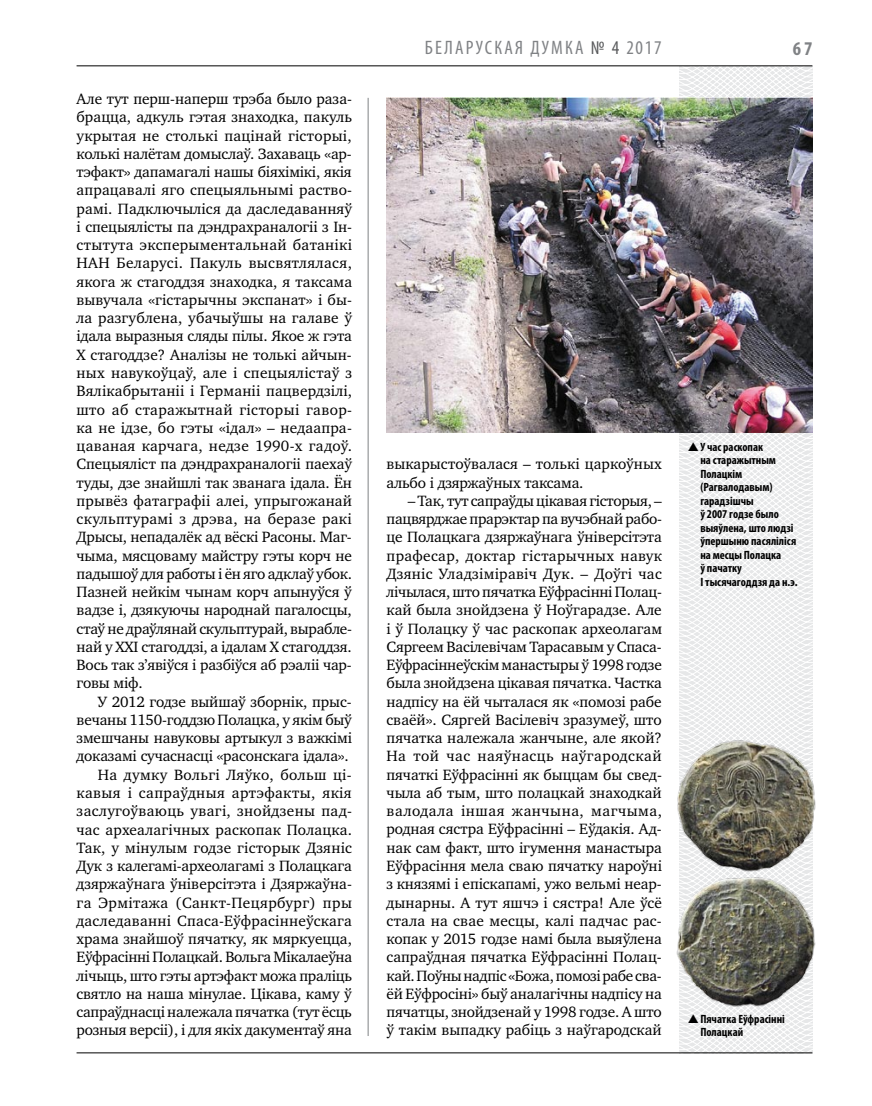
<style>
.page{position:relative;width:872px;height:1106px;background:#fff}
.page>*{position:absolute;margin:0;border:0;box-sizing:border-box;transform-origin:0 0}
.t1{font:condensed 19.5px "Myriad Pro";letter-spacing:.11em;color:#808285}
.t2{font:700 condensed 19.5px "Myriad Pro";color:#808285}
.t3{font:15.3px/18.3px "Charter C";letter-spacing:-.005em;color:#000}
.t4{font:700 condensed 12px/13.5px "Myriad Pro";color:#000}
.s1{color:#58595b}
</style>
<div class="page">
<hr style="left:368px;top:98px;width:1px;height:938px;background:#808285">
<svg style="left:621px;top:65px;width:192px;height:989px"></svg>
<hr style="left:77px;top:65px;width:735px;height:1px;background:#000">
<hr style="left:77px;top:1052px;width:735px;height:1px;background:#000">
<img style="left:386px;top:97px;width:426px;height:336px">
<img style="left:666px;top:727px;width:150px;height:146px">
<img style="left:676px;top:864px;width:140px;height:144px">
<svg style="left:688px;top:442px;width:23px;height:9px"></svg>
<svg style="left:688px;top:1014px;width:23px;height:9px"></svg>
<p class="t3" style="left:77px;top:90px;width:277px;text-align:justify">Але тут перш-наперш трэба было раза&shy;брацца, адкуль гэтая знаходка, пакуль укрытая не столькі пацінай гісторыі, колькі налётам домыслаў. Захаваць «ар&shy;тэфакт» дапамагалі нашы біяхімікі, якія апрацавалі яго спецыяльнымі раство&shy;рамі. Падключыліся да даследаванняў і спецыялісты па дэндрахраналогіі з Ін&shy;стытута эксперыментальнай батанікі НАН Беларусі. Пакуль высвятлялася, якога ж стагоддзя знаходка, я таксама вывучала «гістарычны экспанат» і бы&shy;ла разгублена, убачыўшы на галаве ў ідала выразныя сляды пілы. Якое ж гэта Х стагоддзе? Аналізы не толькі айчын&shy;ных навукоўцаў, але і спецыялістаў з Вялікабрытаніі і Германіі пацвердзілі, што аб старажытнай гісторыі гавор&shy;ка не ідзе, бо гэты «ідал» – недаапра&shy;цаваная карчага, недзе 1990-х гадоў.<br>Спецыяліст па дэндрахраналогіі паехаў туды, дзе знайшлі так званага ідала. Ён прывёз фатаграфіі алеі, упрыгожанай скульптурамі з дрэва, на беразе ракі Дрысы, непадалёк ад вёскі Расоны. Маг&shy;чыма, мясцоваму майстру гэты корч не падышоў для работы і ён яго адклаў убок.<br>Пазней нейкім чынам корч апынуўся ў вадзе і, дзякуючы народнай пагалосцы, стаў не драўлянай скульптурай, вырабле&shy;най у ХХІ стагоддзі, а ідалам Х стагоддзя.<br>Вось так з’явіўся і разбіўся аб рэаліі чар&shy;говы міф.</p>
<p class="t3" style="left:77px;top:692px;width:277px;text-align:right">У 2012 годзе выйшаў зборнік, прыс&shy;вечаны 1150-годдзю Полацка, у якім быў змешчаны навуковы артыкул з важкімі доказамі сучаснасці «расонскага ідала».<br>На думку Вольгі Ляўко, больш ці&shy;кавыя і сапраўдныя артэфакты, якія заслугоўваюць увагі, знойдзены пад&shy;час археалагічных раскопак Полацка.<br>Так, у мінулым годзе гісторык Дзяніс Дук з калегамі-археолагамі з Полацкага дзяржаўнага ўніверсітэта і Дзяржаўна&shy;га Эрмітажа (Санкт-Пецярбург) пры даследаванні Спаса-Еўфрасіннеўскага храма знайшоў пячатку, як мяркуецца, Еўфрасінні Полацкай. Вольга Мікалаеўна лічыць, што гэты артэфакт можа праліць святло на наша мінулае. Цікава, каму ў сапраўднасці належала пячатка (тут ёсць розныя версіі), і для якіх дакументаў яна</p>
<p class="t1" style="left:425px;top:36px;width:238px">БЕЛАРУСКАЯ ДУМКА <span class="s1">№ 4</span> 2017</p>
<p class="t2" style="left:793px;top:37px;width:21px">67</p>
<p class="t3" style="left:386px;top:455px;width:277px">выкарыстоўвалася – толькі царкоўных альбо і дзяржаўных таксама.</p>
<p class="t3" style="left:386px;top:491px;width:277px;text-indent:21px">– Так, тут сапраўды цікавая гісторыя, – пацвярджае прарэктар па вучэбнай рабо&shy;це Полацкага дзяржаўнага ўніверсітэта прафесар, доктар гістарычных навук Дзяніс Уладзіміравіч Дук. – Доўгі час лічылася, што пячатка Еўфрасінні Полац&shy;кай была знойдзена ў Ноўгарадзе. Але і ў Полацку ў час раскопак археолагам Сяргеем Васілевічам Тарасавым у Спаса-Еўфрасіннеўскім манастыры ў 1998 годзе была знойдзена цікавая пячатка. Частка надпісу на ёй чыталася як «помозі рабе сваёй». Сяргей Васілевіч зразумеў, што пячатка належала жанчыне, але якой?<br>На той час наяўнасць наўгародскай пячаткі Еўфрасінні як быццам бы свед&shy;чыла аб тым, што полацкай знаходкай валодала іншая жанчына, магчыма, родная сястра Еўфрасінні – Еўдакія. Ад&shy;нак сам факт, што ігумення манастыра Еўфрасіння мела сваю пячатку нароўні з князямі і епіскапамі, ужо вельмі неар&shy;дынарны. А тут яшчэ і сястра! Але ўсё стала на свае месцы, калі падчас рас&shy;копак у 2015 годзе намі была выяўлена сапраўдная пячатка Еўфрасінні Полац&shy;кай. Поўны надпіс «Божа, помозі рабе сва&shy;ёй Еўфросіні» быў аналагічны надпісу на пячатцы, знойдзенай у 1998 годзе. А што ў такім выпадку рабіць з наўгародскай</p>
<p class="t4" style="left:700px;top:439px;width:99px">У час раскопак<br>на старажытным<br>Полацкім (Рагвалодавым) гарадзішчы<br>ў 2007 годзе было выяўлена, што людзі ўпершыню пасяліліся на месцы Полацка<br>ў пачатку<br>І тысячагоддзя да н.э.</p>
<p class="t4" style="left:700px;top:1011px;width:86px">Пячатка Еўфрасінні<br>Полацкай</p>
</div>
